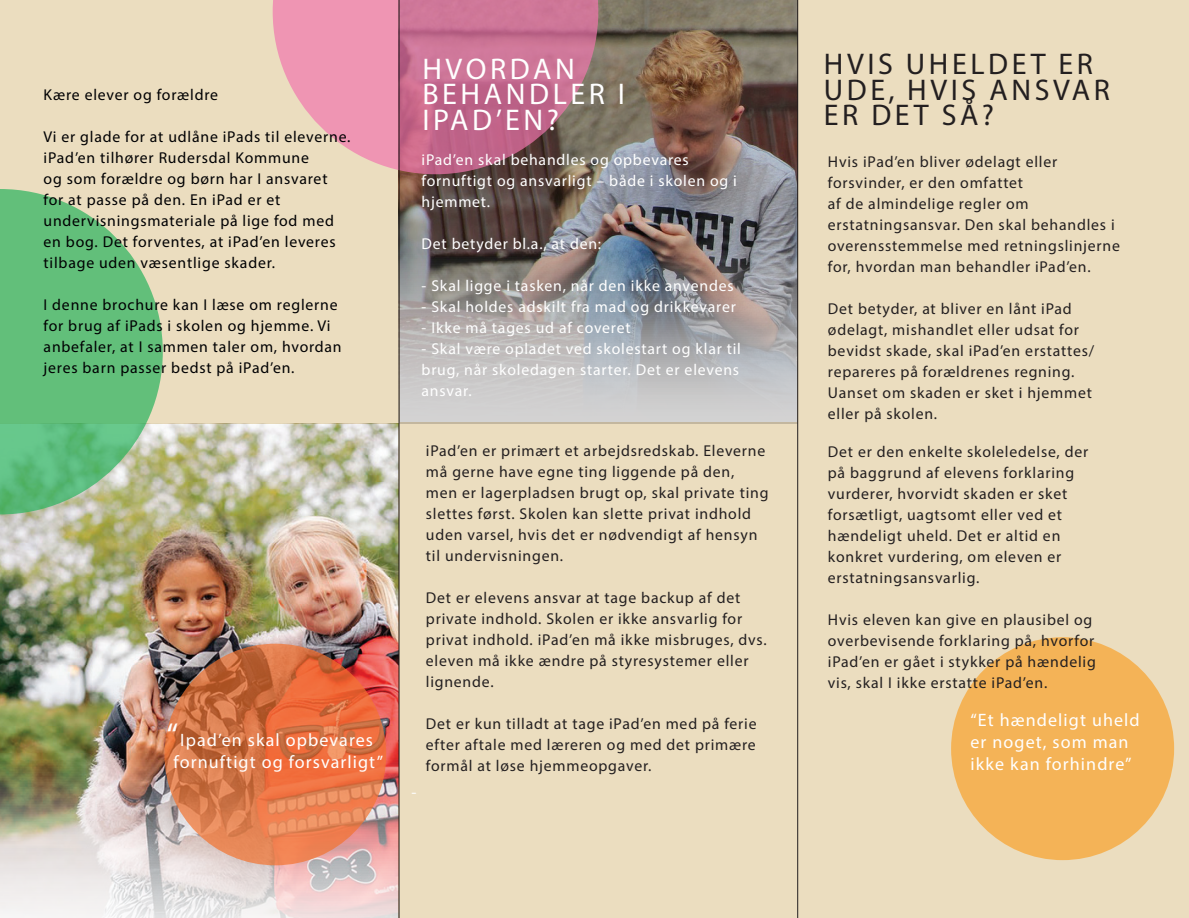
<style>
.page{position:relative;width:1189px;height:918px;background:#fff}
.page>*{position:absolute;margin:0;border:0;box-sizing:border-box;transform-origin:0 0}
.t1{font:30px/25.5px "Myriad Pro";letter-spacing:.12em;color:#231f20}
.t2{font:30px/25.5px "Myriad Pro";letter-spacing:.12em;color:#fff}
.t3{font:18px/21.6px "Myriad Pro";letter-spacing:.06em;color:#fff}
.t4{font:16.5px "Myriad Pro";color:#fff}
.t5{font:15.75px/21px "Myriad Pro";letter-spacing:.05em;color:#231f20}
.t6{font:15.75px/21px "Myriad Pro";letter-spacing:.05em;color:#000002}
.t7{font:15.75px/21px "Myriad Pro";letter-spacing:.05em;color:#fff}
.s1{font-size:33px}
</style>
<div class="page">
<div style="left:399px;top:422px;width:398px;height:496px;background:#ebddbf"></div>
<div style="left:797px;top:0;width:391px;height:918px;background:#ebddbf"></div>
<div style="left:0;top:0;width:399px;height:423px;background:#ebddbf"></div>
<img style="left:400px;top:0;width:397px;height:424px">
<img style="left:0;top:423px;width:399px;height:495px">
<svg style="left:0;top:189px;width:163px;height:325px;background:#7ac286"></svg>
<svg style="left:164px;top:644px;width:222px;height:221px;background:#dc7445"></svg>
<div style="left:951px;top:637px;width:223px;height:223px;background:#f4b357;border-radius:50%"></div>
<svg style="left:273px;top:0;width:325px;height:174px;background:#cc8298"></svg>
<hr style="left:399px;top:0;width:1px;height:918px;background:#231f20">
<hr style="left:797px;top:0;width:1px;height:918px;background:#231f20">
<p class="t6" style="left:44px;top:84px;width:176px">Kære elever og forældre</p>
<p class="t6" style="left:44px;top:126px;width:308px">Vi er glade for at udlåne iPads til eleverne. iPad’en tilhører Rudersdal Kommune<br>og som forældre og børn har I ansvaret for at passe på den. En iPad er et undervisningsmateriale på lige fod med en bog. Det forventes, at iPad’en leveres tilbage uden væsentlige skader.</p>
<p class="t6" style="left:44px;top:294px;width:299px">I denne brochure kan I læse om reglerne for brug af iPads i skolen og hjemme. Vi anbefaler, at I sammen taler om, hvordan jeres barn passer bedst på iPad’en.</p>
<p class="t3" style="left:167px;top:729px;width:218px;text-align:center"><span class="s1">“</span>I pad’en skal opbevares fornuftigt og forsvarligt”</p>
<h1 class="t2" style="left:422px;top:55px;width:154px">Hvordan beh</h1>
<h1 class="t2" style="left:422px;top:81px;width:200px;text-indent:61px">andler I ipad’en?</h1>
<p class="t7" style="left:421px;top:149px;width:317px">iPad’en skal behandles og opbevares fornuftigt og ansvarligt – både i skolen og i hjemmet.</p>
<p class="t7" style="left:421px;top:233px;width:181px">Det betyder bl.a., at den:</p>
<p class="t7" style="left:421px;top:275px;width:313px">- Skal ligge i tasken, når den ikke anvendes</p>
<p class="t7" style="left:421px;top:296px;width:316px">- Skal holdes adskilt fra mad og drikkevarer</p>
<p class="t7" style="left:421px;top:317px;width:210px">- I kke må tages ud af coveret</p>
<p class="t7" style="left:421px;top:338px;width:321px;text-align:justify">- Skal være opladet ved skolestart og klar til brug, når skoledagen starter. Det er elevens ansvar.</p>
<p class="t4" style="left:411px;top:784px;width:7px">-</p>
<p class="t5" style="left:426px;top:440px;width:344px">iPad’en er primært et arbejdsredskab. Eleverne må gerne have egne ting liggende på den, men er lagerpladsen brugt op, skal private ting slettes først. Skolen kan slette privat indhold uden varsel, hvis det er nødvendigt af hensyn til undervisningen.</p>
<p class="t5" style="left:426px;top:587px;width:342px">Det er elevens ansvar at tage backup af det private indhold. Skolen er ikke ansvarlig for privat indhold. iPad’en må ikke misbruges, dvs. eleven må ikke ændre på styresystemer eller lignende.</p>
<p class="t5" style="left:426px;top:713px;width:332px;text-align:justify">Det er kun tilladt at tage iPad’en med på ferie efter aftale med læreren og med det primære formål at løse hjemmeopgaver.</p>
<h1 class="t1" style="left:823px;top:51px;width:281px">Hvis uhelde t er ude, hvis ansvar er de t så?</h1>
<p class="t5" style="left:827px;top:151px;width:293px">Hvis iPad’en bliver ødelagt eller forsvinder, er den omfattet<br>af de almindelige regler om erstatningsansvar. Den skal behandles i overensstemmelse med retningslinjerne for, hvordan man behandler iPad’en.</p>
<p class="t5" style="left:827px;top:298px;width:268px">Det betyder, at bliver en lånt iPad ødelagt, mishandlet eller udsat for bevidst skade, skal iPad’en erstattes/ repareres på forældrenes regning.<br>Uanset om skaden er sket i hjemmet eller på skolen.</p>
<p class="t5" style="left:827px;top:441px;width:262px">Det er den enkelte skoleledelse, der på baggrund af elevens forklaring vurderer, hvorvidt skaden er sket forsætligt, uagtsomt eller ved et hændeligt uheld. Det er altid en konkret vurdering, om eleven er erstatningsansvarlig.</p>
<p class="t5" style="left:827px;top:609px;width:269px">Hvis eleven kan give en plausibel og overbevisende forklaring på, hvorfor iPad’en er gået i stykker på hændelig vis, skal I ikke erstatte iPad’en.</p>
<p class="t3" style="left:970px;top:709px;width:171px">“Et hændeligt uheld er noget, som man ikke kan forhindre”</p>
</div>
